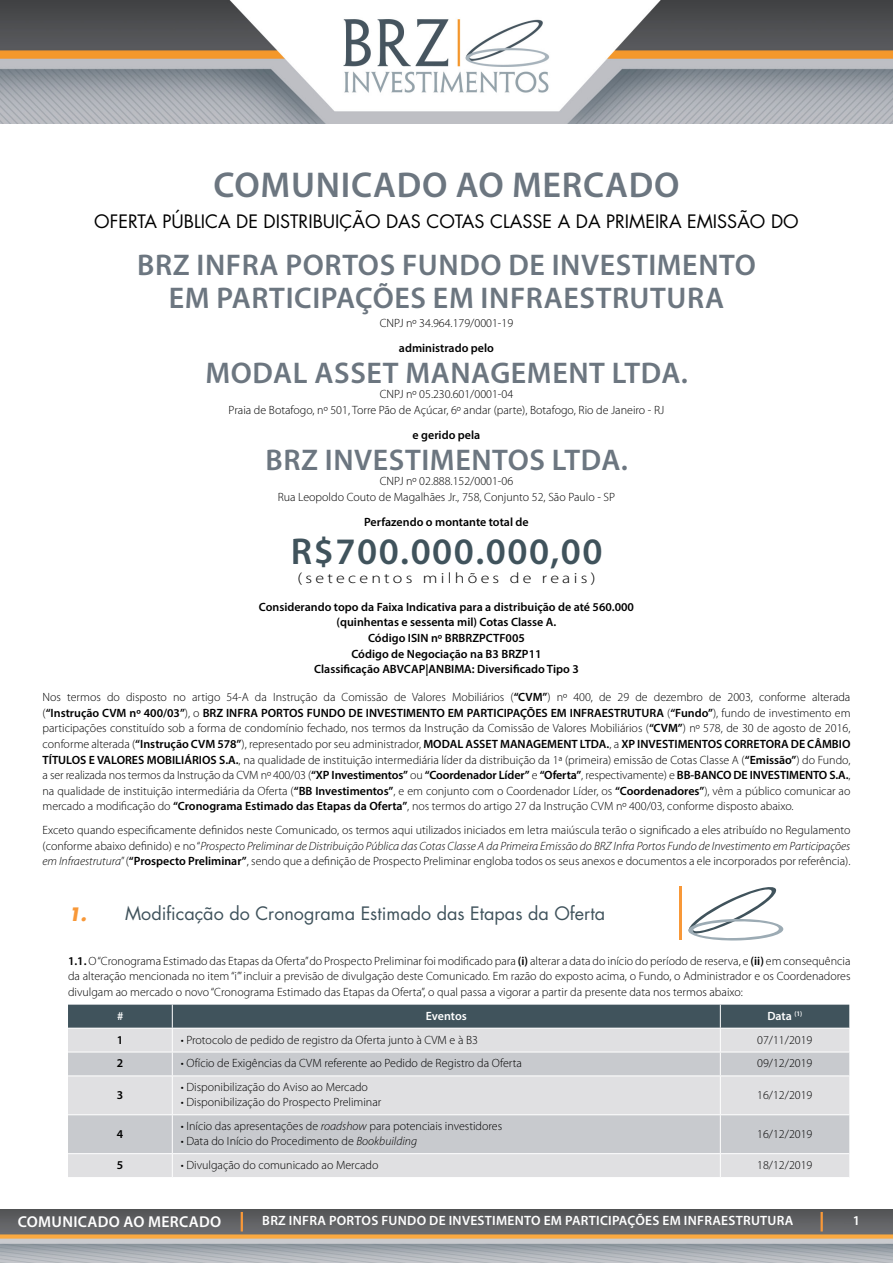
<style>
.page{position:relative;width:893px;height:1263px;background:#fff}
.page>*{position:absolute;margin:0;border:0;box-sizing:border-box;transform-origin:0 0}
.t1{font:600 37.5px "Myriad Pro";letter-spacing:.04em;color:#40535c}
.t2{font:600 36px "Myriad Pro";letter-spacing:.02em;color:#6c7680}
.t3{font:600 30px/33.6px "Myriad Pro";letter-spacing:.02em;color:#6c7680;text-align:center}
.t4{font:18px "Futura";color:#000}
.t5{font:18px "Futura";color:#40535c}
.t6{font:600 15.75px "Myriad Pro";letter-spacing:.02em;color:#fff}
.t7{font:300 15px "Myriad Pro";letter-spacing:.18em;color:#000;scale:1.2 1}
.t8{font:600 13.5px "Myriad Pro";letter-spacing:.02em;color:#fff}
.t9{font:300 12px/15.6px "Myriad Pro";color:#000;text-align:justify}
.t10{font:600 12px/15.6px "Myriad Pro";color:#000;text-align:center}
.t11{font:600 12px "Myriad Pro";letter-spacing:-.005em;color:#fff}
.s1{font-weight:600}
.s2{font-style:italic}
.s3{font-weight:700;font-style:italic;color:#f89838}
</style>
<div class="page">
<img style="left:0;top:0;width:893px;height:123px">
<img style="left:0;top:1209px;width:893px;height:54px">
<svg style="left:241px;top:1212px;width:2px;height:19px"></svg>
<svg style="left:821px;top:1212px;width:2px;height:19px"></svg>
<hr style="left:680px;top:886px;width:2px;height:54px;background:#f89838">
<svg style="left:688px;top:887px;width:95px;height:54px"></svg>
<div style="left:68px;top:1154px;width:781px;height:23px;background:#e0e0e2"></div>
<svg style="left:68px;top:1076px;width:781px;height:77px;background:#d4d5d8"></svg>
<svg style="left:68px;top:1005px;width:781px;height:70px;background:#a5acb1"></svg>
<hr style="left:172px;top:1076px;width:1px;height:38px;background:#fff">
<hr style="left:720px;top:1076px;width:1px;height:38px;background:#fff">
<hr style="left:68px;top:1114px;width:104px;height:1px;background:#fff">
<hr style="left:172px;top:1114px;width:548px;height:1px;background:#fff">
<hr style="left:172px;top:1115px;width:1px;height:38px;background:#fff">
<hr style="left:720px;top:1114px;width:129px;height:1px;background:#fff">
<hr style="left:720px;top:1115px;width:1px;height:38px;background:#fff">
<svg style="left:172px;top:1154px;width:1px;height:23px"></svg>
<svg style="left:720px;top:1154px;width:1px;height:23px"></svg>
<h2 class="t2" style="left:214px;top:162px;width:467px">COMUNICADO AO MERCADO</h2>
<h3 class="t4" style="left:94px;top:209px;width:706px">OFERTA PÚBLICA DE DISTRIBUIÇÃO DAS COTAS CLASSE A DA PRIMEIRA EMISSÃO DO</h3>
<h3 class="t3" style="left:137px;top:247px;width:620px">BRZ INFRA PORTOS FUNDO DE INVESTIMENTO<br>EM PARTICIPAÇÕES EM INFRAESTRUTURA</h3>
<p class="t9" style="left:380px;top:315px;width:135px">CNPJ nº 34.964.179/0001-19</p>
<p class="t10" style="left:399px;top:340px;width:97px">administrado pelo</p>
<h3 class="t3" style="left:205px;top:355px;width:484px">MODAL ASSET MANAGEMENT LTDA.</h3>
<p class="t9" style="left:229px;top:387px;width:437px;text-align:center">CNPJ nº 05.230.601/0001-04<br>Praia de Botafogo, nº 501, Torre Pão de Açúcar, 6º andar (parte), Botafogo, Rio de Janeiro - RJ</p>
<p class="t10" style="left:413px;top:427px;width:69px">e gerido pela</p>
<h3 class="t3" style="left:265px;top:442px;width:364px">BRZ INVESTIMENTOS LTDA.</h3>
<p class="t9" style="left:278px;top:473px;width:339px;text-align:center">CNPJ nº 02.888.152/0001-06<br>Rua Leopoldo Couto de Magalhães Jr., 758, Conjunto 52, São Paulo - SP</p>
<p class="t10" style="left:364px;top:514px;width:166px">Perfazendo o montante total de</p>
<h1 class="t1" style="left:291px;top:528px;width:313px">R$700.000.000,00</h1>
<p class="t7" style="left:298px;top:569px;width:250px">(setecentos milhões de reais)</p>
<p class="t10" style="left:259px;top:599px;width:377px">Considerando topo da Faixa Indicativa para a distribuição de até 560.000 (quinhentas e sessenta mil) Cotas Classe A.<br>Código ISIN nº BRBRZPCTF005<br>Código de Negociação na B3 BRZP11<br>Classificação ABVCAP|ANBIMA: Diversificado Tipo 3</p>
<p class="t9" style="left:43px;top:690px;width:809px">Nos termos do disposto no artigo 54-A da Instrução da Comissão de Valores Mobiliários (<span class="s1">“CVM”</span>) nº 400, de 29 de dezembro de 2003, conforme alterada (<span class="s1">“Instrução CVM nº 400/03”</span>), o <span class="s1">BRZ INFRA PORTOS FUNDO DE INVESTIMENTO EM PARTICIPAÇÕES EM INFRAESTRUTURA</span> (<span class="s1">“Fundo”</span>), fundo de investimento em participações constituído sob a forma de condomínio fechado, nos termos da Instrução da Comissão de Valores Mobiliários (<span class="s1">“CVM”</span>) nº 578, de 30 de agosto de 2016, conforme alterada (<span class="s1">“Instrução CVM 578”</span>), representado por seu administrador, <span class="s1">MODAL ASSET MANAGEMENT LTDA.</span>, a <span class="s1">XP INVESTIMENTOS CORRETORA DE CÂMBIO TÍTULOS E VALORES MOBILIÁRIOS S.A.</span>, na qualidade de instituição intermediária líder da distribuição da 1ª (primeira) emissão de Cotas Classe A (<span class="s1">“Emissão”</span>) do Fundo, a ser realizada nos termos da Instrução da CVM nº 400/03 (<span class="s1">“XP Investimentos”</span> ou <span class="s1">“Coordenador Líder”</span> e <span class="s1">“Oferta”</span>, respectivamente) e <span class="s1">BB-BANCO DE INVESTIMENTO S.A.</span>, na qualidade de instituição intermediária da Oferta (<span class="s1">“BB Investimentos”</span>, e em conjunto com o Coordenador Líder, os <span class="s1">“Coordenadores”</span>), vêm a público comunicar ao mercado a modificação do <span class="s1">“Cronograma Estimado das Etapas da Oferta”</span>, nos termos do artigo 27 da Instrução CVM nº 400/03, conforme disposto abaixo.</p>
<p class="t9" style="left:43px;top:822px;width:809px">Exceto quando especificamente definidos neste Comunicado, os termos aqui utilizados iniciados em letra maiúscula terão o significado a eles atribuído no Regulamento (conforme abaixo definido) e no “<span class="s2">Prospecto Preliminar de Distribuição Pública das Cotas Classe A da Primeira Emissão do BRZ Infra Portos Fundo de Investimento em Participações em Infraestrutura</span>” (<span class="s1">“Prospecto Preliminar”</span>, sendo que a definição de Prospecto Preliminar engloba todos os seus anexos e documentos a ele incorporados por referência).</p>
<h3 class="t5" style="left:68px;top:901px;width:539px"><span class="s3">1.</span> Modificação do Cronograma Estimado das Etapas da Oferta</h3>
<p class="t9" style="left:68px;top:953px;width:784px"><span class="s1">1.1.</span> O “Cronograma Estimado das Etapas da Oferta” do Prospecto Preliminar foi modificado para <span class="s1">(i)</span> alterar a data do início do período de reserva, e <span class="s1">(ii)</span> em consequência da alteração mencionada no item “i’” incluir a previsão de divulgação deste Comunicado. Em razão do exposto acima, o Fundo, o Administrador e os Coordenadores divulgam ao mercado o novo “Cronograma Estimado das Etapas da Oferta”, o qual passa a vigorar a partir da presente data nos termos abaixo:</p>
<p class="t11" style="left:117px;top:1008px;width:8px">#</p>
<p class="t11" style="left:426px;top:1008px;width:42px">Eventos</p>
<p class="t11" style="left:767px;top:1008px;width:36px">Data <sup>(1)</sup></p>
<p class="t10" style="left:117px;top:1031px;width:8px">1</p>
<p class="t9" style="left:181px;top:1032px;width:299px">• Protocolo de pedido de registro da Oferta junto à CVM e à B3</p>
<p class="t9" style="left:757px;top:1032px;width:57px">07/11/2019</p>
<p class="t10" style="left:117px;top:1055px;width:8px">2</p>
<p class="t9" style="left:181px;top:1056px;width:342px">• Ofício de Exigências da CVM referente ao Pedido de Registro da Oferta</p>
<p class="t9" style="left:757px;top:1056px;width:57px">09/12/2019</p>
<p class="t10" style="left:117px;top:1087px;width:8px">3</p>
<p class="t9" style="left:181px;top:1080px;width:189px">• Disponibilização do Aviso ao Mercado</p>
<p class="t9" style="left:181px;top:1095px;width:202px">• Disponibilização do Prospecto Preliminar</p>
<p class="t9" style="left:757px;top:1087px;width:57px">16/12/2019</p>
<p class="t10" style="left:117px;top:1125px;width:8px">4</p>
<p class="t9" style="left:181px;top:1118px;width:323px">• Início das apresentações de <span class="s2">roadshow</span> para potenciais investidores</p>
<p class="t9" style="left:181px;top:1133px;width:238px">• Data do Início do Procedimento de <span class="s2">Bookbuilding</span></p>
<p class="t9" style="left:757px;top:1126px;width:57px">16/12/2019</p>
<p class="t10" style="left:117px;top:1157px;width:8px">5</p>
<p class="t9" style="left:181px;top:1157px;width:199px">• Divulgação do comunicado ao Mercado</p>
<p class="t9" style="left:757px;top:1157px;width:57px">18/12/2019</p>
<h3 class="t6" style="left:18px;top:1211px;width:205px">COMUNICADO AO MERCADO</h3>
<p class="t8" style="left:262px;top:1212px;width:533px">BRZ INFRA PORTOS FUNDO DE INVESTIMENTO EM PARTICIPAÇÕES EM INFRAESTRUTURA</p>
<p class="t8" style="left:853px;top:1212px;width:9px">1</p>
</div>
